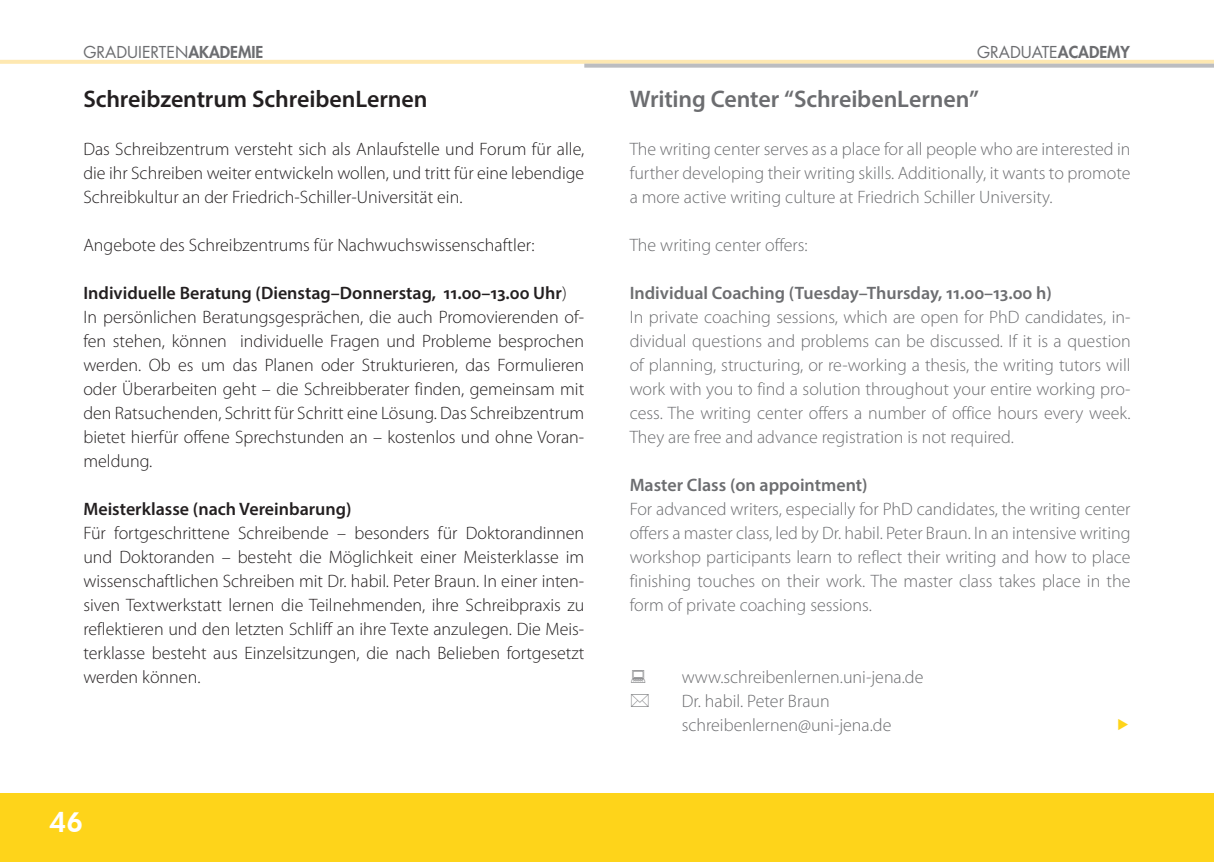
<style>
.page{position:relative;width:1214px;height:862px;background:#fff}
.page>*{position:absolute;margin:0;border:0;box-sizing:border-box;transform-origin:0 0}
.t1{font:800 28px "Futura BT";color:#fff}
.t2{font:600 24px "Myriad Pro";letter-spacing:-.005em;color:#6c6d70}
.t3{font:600 24px "Myriad Pro";letter-spacing:-.005em;color:#231f20}
.t4{font:300 18px/24px "Myriad Pro";color:#231f20;text-align:justify}
.t5{font:300 18px/24px "Myriad Pro";color:#6c6d70;text-align:justify}
.t6{font:600 18px "Myriad Pro";color:#6c6d70}
.t7{font:600 18px "Myriad Pro";color:#231f20}
.t8{font:16px "Futura Std";color:#6c6d70}
.s1{font-weight:800}
.s2{font-weight:600}
</style>
<div class="page">
<svg style="left:0;top:60px;width:1213px;height:4px;background:#fae6b4"></svg>
<svg style="left:584px;top:64px;width:629px;height:4px;background:#c1c2c5"></svg>
<div style="left:0;top:794px;width:1213px;height:68px;background:#fed41a"></div>
<p class="t8" style="left:83px;top:42px;width:181px">GRADUIERTEN<span class="s1">AKADEMIE</span></p>
<p class="t8" style="left:976px;top:42px;width:154px">GRADUATE<span class="s1">ACADEMY</span></p>
<h2 class="t3" style="left:83px;top:84px;width:345px">Schreibzentrum SchreibenLernen</h2>
<p class="t4" style="left:83px;top:137px;width:502px">Das Schreibzentrum versteht sich als Anlaufstelle und Forum für alle, die ihr Schreiben weiter entwickeln wollen, und tritt für eine lebendige Schreibkultur an der Friedrich-Schiller-Universität ein.</p>
<p class="t4" style="left:83px;top:233px;width:452px">Angebote des Schreibzentrums für Nachwuchswissenschaftler:</p>
<p class="t4" style="left:83px;top:281px;width:502px;text-align:left"><span class="s2">Individuelle Beratung (Dienstag–Donnerstag, 11.00–13.00 Uhr</span>)<br>In persönlichen Beratungsgesprächen, die auch Promovierenden of&shy;fen stehen, können individuelle Fragen und Probleme besprochen werden. Ob es um das Planen oder Strukturieren, das Formulieren oder Überarbeiten geht – die Schreibberater finden, gemeinsam mit den Ratsuchenden, Schritt für Schritt eine Lösung. Das Schreibzentrum bietet hierfür offene Sprechstunden an – kostenlos und ohne Voran&shy;meldung.</p>
<p class="t7" style="left:83px;top:498px;width:270px">Meisterklasse (nach Vereinbarung)</p>
<p class="t4" style="left:83px;top:521px;width:502px">Für fortgeschrittene Schreibende – besonders für Doktorandinnen und Doktoranden – besteht die Möglichkeit einer Meisterklasse im wissenschaftlichen Schreiben mit Dr. habil. Peter Braun. In einer inten&shy;siven Textwerkstatt lernen die Teilnehmenden, ihre Schreibpraxis zu reflektieren und den letzten Schliff an ihre Texte anzulegen. Die Meis&shy;terklasse besteht aus Einzelsitzungen, die nach Belieben fortgesetzt werden können.</p>
<h1 class="t1" style="left:49px;top:805px;width:36px">46</h1>
<h2 class="t2" style="left:629px;top:84px;width:351px">Writing Center “SchreibenLernen”</h2>
<p class="t5" style="left:629px;top:137px;width:502px">The writing center serves as a place for all people who are interested in further developing their writing skills. Additionally, it wants to promote a more active writing culture at Friedrich Schiller University.</p>
<p class="t5" style="left:629px;top:233px;width:179px">The writing center offers:</p>
<p class="t6" style="left:629px;top:282px;width:423px">Individual Coaching (Tuesday–Thursday, 11.00–13.00 h)</p>
<p class="t5" style="left:629px;top:305px;width:502px">In private coaching sessions, which are open for PhD candidates, in&shy;dividual questions and problems can be discussed. If it is a question of planning, structuring, or re-working a thesis, the writing tutors will work with you to find a solution throughout your entire working pro&shy;cess. The writing center offers a number of office hours every week.<br>They are free and advance registration is not required.</p>
<p class="t6" style="left:629px;top:474px;width:239px">Master Class (on appointment)</p>
<p class="t5" style="left:629px;top:497px;width:502px">For advanced writers, especially for PhD candidates, the writing center offers a master class, led by Dr. habil. Peter Braun. In an intensive writing workshop participants learn to reflect their writing and how to place finishing touches on their work. The master class takes place in the form of private coaching sessions.</p>
<p class="t5" style="left:681px;top:665px;width:243px;text-align:left">www.schreibenlernen.uni-jena.de<br>Dr. habil. Peter Braun schreibenlernen@uni-jena.de</p>
</div>
